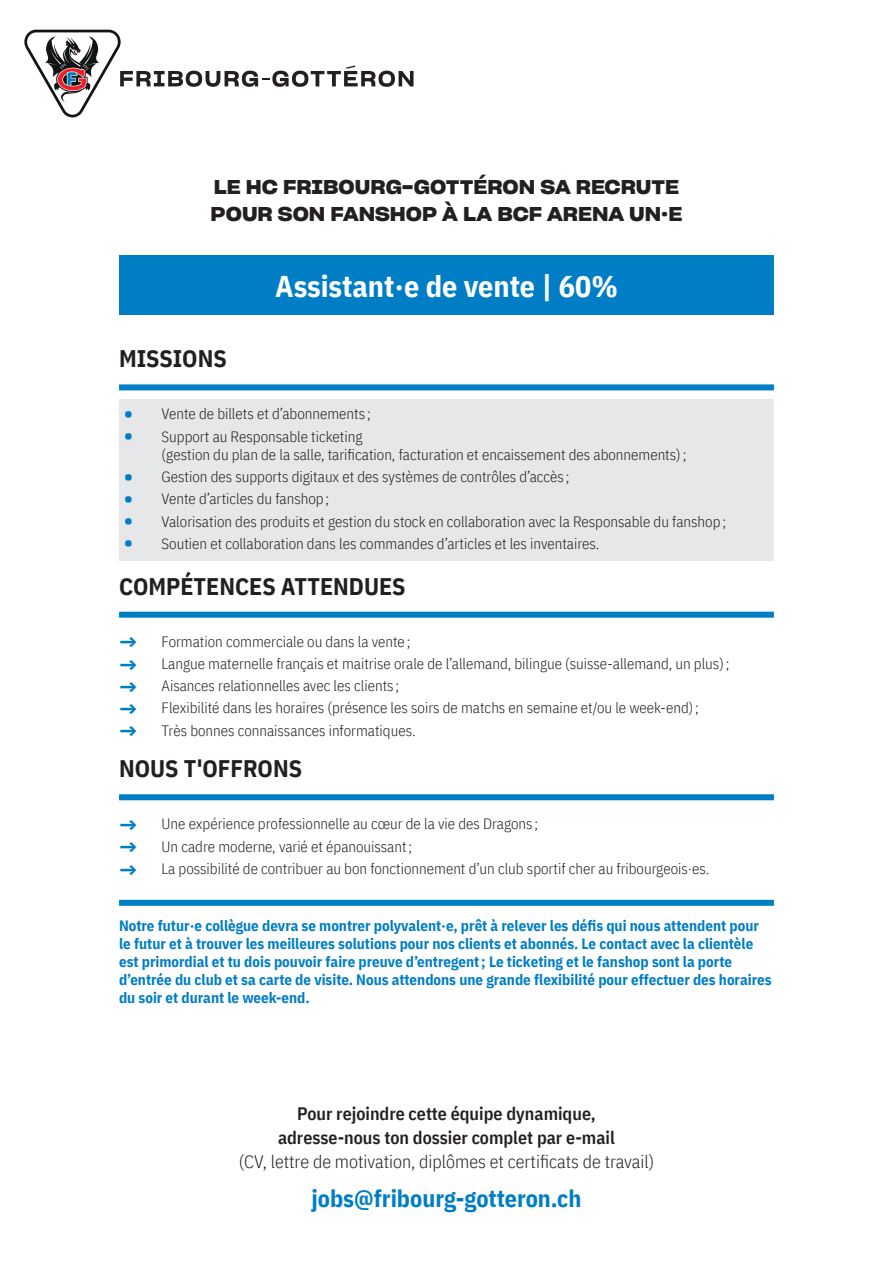
<style>
.page{position:relative;width:893px;height:1263px;background:#fff}
.page>*{position:absolute;margin:0;border:0;box-sizing:border-box;transform-origin:0 0}
.TITRES_A4{font:700 30px "IBM Plex Sans Cond";color:#fff}
.titres_annonces{font:700 24px "IBM Plex Sans Cond";color:#231f20}
.email{font:700 24px "IBM Plex Sans Cond";color:#007ec5}
.t1{font:19.5px/27px "Sharp Grotesk Sm Bold 23";color:#231f20}
.allez_viens{font:600 18px/24px "IBM Plex Sans Cond";color:#231f20;text-align:center}
.t2{font:300 15px/18px "IBM Plex Sans Cond";color:#231f20}
.texte_suite_gras_bleu{font:700 15px/18px "IBM Plex Sans Cond";color:#007ec5}
.s1{font-size:31.5px;color:#007ec5}
.s2{font-weight:700;font-size:22.5px;color:#007ec3}
.s3{font-style:inherit}
.s4{font-weight:300}
</style>
<div class="page">
<svg style="left:24px;top:30px;width:390px;height:87px"></svg>
<div style="left:119px;top:255px;width:655px;height:60px;background:#007ec5"></div>
<div style="left:119px;top:384px;width:655px;height:6px;background:#007ec5"></div>
<div style="left:119px;top:399px;width:655px;height:32px;background:#e6e7e9"></div>
<div style="left:119px;top:421px;width:655px;height:50px;background:#e6e7e9"></div>
<div style="left:119px;top:462px;width:655px;height:32px;background:#e6e7e9"></div>
<div style="left:119px;top:484px;width:655px;height:32px;background:#e6e7e9"></div>
<div style="left:119px;top:506px;width:655px;height:32px;background:#e6e7e9"></div>
<div style="left:119px;top:529px;width:655px;height:32px;background:#e6e7e9"></div>
<div style="left:119px;top:612px;width:655px;height:6px;background:#007ec5"></div>
<div style="left:119px;top:794px;width:655px;height:6px;background:#007ec5"></div>
<div style="left:119px;top:900px;width:655px;height:6px;background:#007ec5"></div>
<p class="t1" style="left:211px;top:172px;width:473px">LE HC FRIBOURG-GOTTÉRON SA RECRUTE<br>POUR SON FANSHOP À LA BCF ARENA UN·E</p>
<p class="titres_annonces" style="left:119px;top:340px;width:109px">MISSIONS</p>
<p class="TITRES_A4" style="left:275px;top:262px;width:344px">Assistant·e de vente | 60%</p>
<p class="t2" style="left:123px;top:404px;width:249px"><span class="s1">•</span> Vente de billets et d’abonnements ;</p>
<p class="t2" style="left:162px;top:426px;width:526px;text-indent:-38px"><span class="s1">•</span> Support au Responsable ticketing<br>(gestion du plan de la salle, tarification, facturation et encaissement des abonnements);</p>
<p class="t2" style="left:123px;top:466px;width:448px"><span class="s1">•</span> Gestion des supports digitaux et des systèmes de contrôles d’accès ;</p>
<p class="t2" style="left:123px;top:489px;width:207px"><span class="s1">•</span> Vente d’articles du fanshop;</p>
<p class="t2" style="left:123px;top:511px;width:604px"><span class="s1">•</span> Valorisation des produits et gestion du stock en collaboration avec la Responsable du fanshop;</p>
<p class="t2" style="left:123px;top:533px;width:478px"><span class="s1">•</span> Soutien et collaboration dans les commandes d’articles et les inventaires.</p>
<p class="titres_annonces" style="left:119px;top:567px;width:288px">COMPÉTENCES ATTENDUES</p>
<p class="t2" style="left:119px;top:631px;width:293px"><span class="s2">→</span> Formation commerciale ou dans la vente ;</p>
<p class="t2" style="left:119px;top:653px;width:612px"><span class="s2">→</span> Langue maternelle français et maitrise orale de l’allemand, bilingue (suisse-allemand, un plus);</p>
<p class="t2" style="left:119px;top:676px;width:282px"><span class="s2">→</span> Aisances relationnelles avec les clients ;</p>
<p class="t2" style="left:119px;top:698px;width:581px"><span class="s2">→</span> Flexibilité dans les horaires (présence les soirs de matchs en semaine et/ou le week-end);</p>
<p class="t2" style="left:119px;top:720px;width:298px"><span class="s2">→</span> Très bonnes connaissances informatiques.</p>
<p class="titres_annonces" style="left:119px;top:750px;width:185px">NOUS T'OFFRONS</p>
<p class="t2" style="left:119px;top:814px;width:421px"><span class="s2">→</span> Une expérience professionnelle au cœur de la vie des Dragons ;</p>
<p class="t2" style="left:119px;top:836px;width:295px"><span class="s2">→</span> Un cadre moderne, varié et épanouissant;</p>
<p class="t2" style="left:119px;top:858px;width:592px"><span class="s2">→</span> La possibilité de contribuer au bon fonctionnement d’un club sportif cher au fribourgeois·es.</p>
<p class="texte_suite_gras_bleu" style="left:119px;top:915px;width:654px">Notre futur<span class="s3">·</span>e collègue devra se montrer polyvalent·e, prêt à relever les défis qui nous attendent pour le futur et à trouver les meilleures solutions pour nos clients et abonnés. Le contact avec la clientèle est primordial et tu dois pouvoir faire preuve d’entregent; Le ticketing et le fanshop sont la porte d’entrée du club et sa carte de visite. Nous attendons une grande flexibilité pour effectuer des horaires du soir et durant le week-end.</p>
<p class="allez_viens" style="left:239px;top:1100px;width:417px">Pour rejoindre cette équipe dynamique,<br>adresse-nous ton dossier complet par e-mail<br><span class="s4">(CV, lettre de motivation, diplômes et certificats de travail)</span></p>
<p class="email" style="left:311px;top:1179px;width:272px">jobs@fribourg-gotteron.ch</p>
</div>
